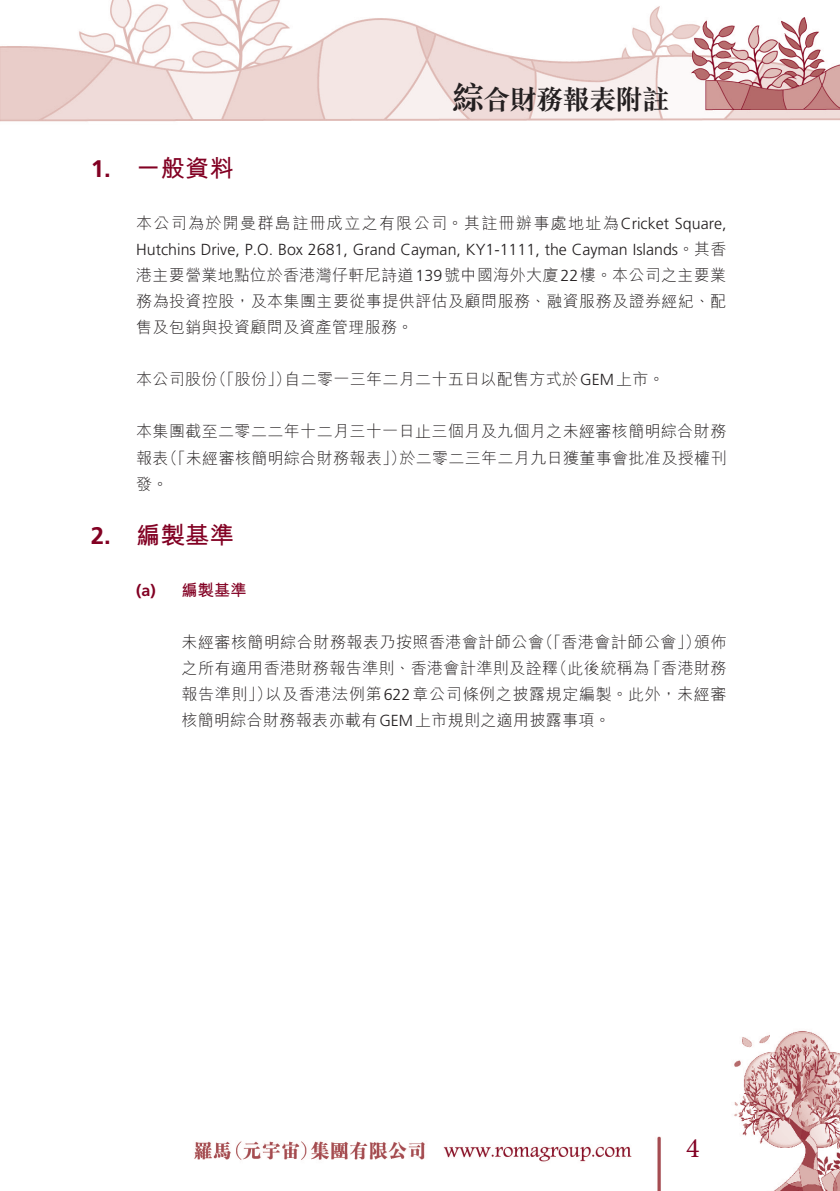
<style>
.page{position:relative;width:840px;height:1191px;background:#fff}
.page>*{position:absolute;margin:0;border:0;box-sizing:border-box;transform-origin:0 0}
.t1{font:700 28px "M Sung HK";letter-spacing:-.055em;color:#231f20}
.t2{font:28px "Minion Pro";color:#820123}
._01_H1{font:700 24px "M Hei HK";letter-spacing:.02em;color:#820123}
._01_H1-2{font:700 24px "Frutiger LT Std";color:#820123}
._00_txt{font:300 16px/26px "M Hei HK";letter-spacing:.025em;color:#231f20}
._02_H2{font:700 16px "M Hei HK";color:#820123}
._02_H2-2{font:700 16px "Frutiger LT Std";color:#820123}
.s1{font-size:33px}
.s2{font-family:"Frutiger LT Std"}
</style>
<div class="page">
<img style="left:0;top:0;width:839px;height:1191px">
<p class="_01_H1-2" style="left:91px;top:155px;width:22px">1.</p>
<p class="_01_H1-2" style="left:91px;top:522px;width:22px">2.</p>
<p class="_01_H1" style="left:136px;top:151px;width:99px">一般資料</p>
<p class="t1" style="left:451px;top:86px;width:219px"><span class="s1">綜</span>合財務報表附註</p>
<p class="_00_txt" style="left:136px;top:210px;width:591px;text-align:justify">本公司為於開曼群島註冊成立之有限公司。其註冊辦事處地址為<span class="s2">Cricket Square, Hutchins Drive O. P, . Box 2681, Grand Cayman, KY1-1111, the Cayman Islands</span>。其香港主要營業地點位於香港灣仔軒尼詩道<span class="s2">139</span>號中國海外大廈<span class="s2">22</span>樓。本公司之主要業務為投資控股，及本集團主要從事提供評估及顧問服務、融資服務及證券經紀、配售及包銷與投資顧問及資產管理服務。</p>
<p class="_00_txt" style="left:284px;top:366px;width:381px">自二零一三年二月二十五日以配售方式於<span class="s2">GEM</span>上市。</p>
<p class="_00_txt" style="left:211px;top:366px;width:82px">（「股份」）</p>
<p class="_00_txt" style="left:136px;top:366px;width:83px">本公司股份</p>
<p class="_00_txt" style="left:136px;top:418px;width:591px;text-align:right">本集團截至二零二二年十二月三十一日止三個月及九個月之未經審核簡明綜合財務於二零二三年二月九日獲董事會批准及授權刊</p>
<p class="_00_txt" style="left:162px;top:444px;width:245px">（「未經審核簡明綜合財務報表」）</p>
<p class="_00_txt" style="left:136px;top:444px;width:34px">報表發。</p>
<p class="_01_H1" style="left:136px;top:518px;width:99px">編製基準</p>
<p class="_02_H2-2" style="left:136px;top:581px;width:21px">)a(</p>
<p class="_02_H2" style="left:181px;top:579px;width:66px">編製基準</p>
<p class="_00_txt" style="left:181px;top:629px;width:364px">未經審核簡明綜合財務報表乃按照香港會計師公會</p>
<p class="_00_txt" style="left:537px;top:629px;width:165px">（「香港會計師公會」）</p>
<p class="_00_txt" style="left:693px;top:629px;width:34px">頒佈</p>
<p class="_00_txt" style="left:551px;top:655px;width:99px">（此後統稱為</p>
<p class="_00_txt" style="left:265px;top:655px;width:462px;text-indent:-84px">之所有適用香港財務報告準則、香港會計準則及詮釋<br>以及香港法例第<span class="s2">622</span>章公司條例之披露規定編製。此外，未經審</p>
<p class="_00_txt" style="left:644px;top:655px;width:83px">「香港財務</p>
<p class="_00_txt" style="left:181px;top:681px;width:430px">報告準則」）<br>核簡明綜合財務報表亦載有<span class="s2">GEM</span>上市規則之適用披露事項。</p>
<p class="t2" style="left:685px;top:1129px;width:15px">4</p>
</div>
